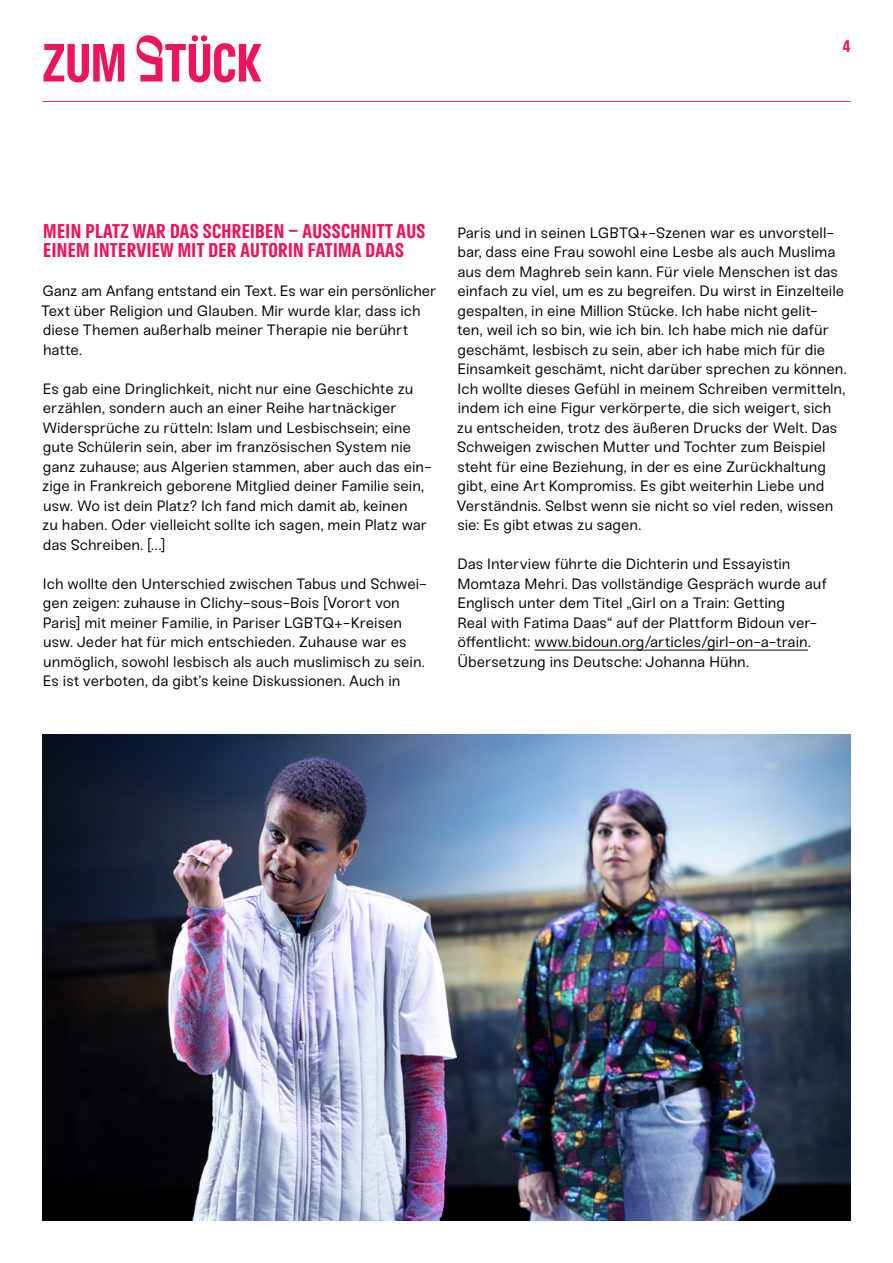
<style>
.page{position:relative;width:893px;height:1263px;background:#fff}
.page>*{position:absolute;margin:0;border:0;box-sizing:border-box;transform-origin:0 0}
.t1{font:52.5px "Parkaue Langulaire";color:#ed145b}
.t2{font:19.5px/19.5px "Parkaue Langulaire";letter-spacing:.02em;color:#ed145b}
.t3{font:16.5px "Parkaue Langulaire";color:#ed145b}
.t4{font:15px/19.5px "Sneak";color:#000}
</style>
<div class="page">
<hr style="left:43px;top:101px;width:807px;height:1px;background:#ed145b">
<hr style="left:534px;top:650px;width:274px;height:1px;background:#000">
<img style="left:43px;top:735px;width:807px;height:485px">
<h1 class="t1" style="left:43px;top:29px;width:220px">ZUM STÜCK</h1>
<p class="t3" style="left:843px;top:36px;width:9px">4</p>
<h2 class="t2" style="left:43px;top:221px;width:384px">MEIN PLATZ WAR DAS SCHREIBEN – AUSSCHNITT AUS<br>EINEM INTER</h2>
<h2 class="t2" style="left:136px;top:240px;width:269px">VIEW MIT DER AUTORIN FATIMA DAAS</h2>
<p class="t4" style="left:41px;top:281px;width:397px">Ganz am Anfang entstand ein Text. Es war ein persönlicher Text über Religion und Glauben. Mir wurde klar, dass ich diese Themen außerhalb meiner Therapie nie berührt hatte.</p>
<p class="t4" style="left:42px;top:379px;width:391px">Es gab eine Dringlichkeit, nicht nur eine Geschichte zu erzählen, sondern auch an einer Reihe hartnäckiger Widersprüche zu rütteln: Islam und Lesbischsein; eine gute Schülerin sein, aber im französischen System nie ganz zuhause; aus Algerien stammen, aber auch das ein&shy;zige in Frankreich geborene Mitglied deiner Familie sein, usw. Wo ist dein Platz? Ich fand mich damit ab, keinen<br>zu haben. Oder vielleicht sollte ich sagen, mein Platz war das Schreiben. […]</p>
<p class="t4" style="left:43px;top:574px;width:385px">Ich wollte den Unterschied zwischen Tabus und Schwei&shy;gen zeigen: zuhause in Clichy-sous-Bois [Vorort von Paris] mit meiner Familie, in Pariser LGBTQ+-Kreisen usw. Jeder hat für mich entschieden. Zuhause war es unmöglich, sowohl lesbisch als auch muslimisch zu sein.<br>Es ist verboten, da gibt’s keine Diskussionen. Auch in</p>
<p class="t4" style="left:456px;top:223px;width:392px">Paris und in seinen LGBTQ+-Szenen war es unvorstell&shy;bar, dass eine Frau sowohl eine Lesbe als auch Muslima aus dem Maghreb sein kann. Für viele Menschen ist das einfach zu viel, um es zu begreifen. Du wirst in Einzelteile gespalten, in eine Million Stücke. Ich habe nicht gelit-<br>ten, weil ich so bin, wie ich bin. Ich habe mich nie dafür geschämt, lesbisch zu sein, aber ich habe mich für die Einsamkeit geschämt, nicht darüber sprechen zu können.<br>Ich wollte dieses Gefühl in meinem Schreiben vermitteln, indem ich eine Figur verkörperte, die sich weigert, sich zu entscheiden, trotz des äußeren Drucks der Welt. Das Schweigen zwischen Mutter und Tochter zum Beispiel steht für eine Beziehung, in der es eine Zurückhaltung gibt, eine Art Kompromiss. Es gibt weiterhin Liebe und Verständnis. Selbst wenn sie nicht so viel reden, wissen sie: Es gibt etwas zu sagen.</p>
<p class="t4" style="left:457px;top:554px;width:371px">Das Interview führte die Dichterin und Essayistin Momtaza Mehri. Das vollständige Gespräch wurde auf Englisch unter dem Titel „Girl on a Train: Getting<br>Real with Fatima Daas“ auf der Plattform Bidoun ver&shy;öffentlicht: www.bidoun.org/articles/girl-on-a-train.<br>Übersetzung ins Deutsche: Johanna Hühn.</p>
</div>
